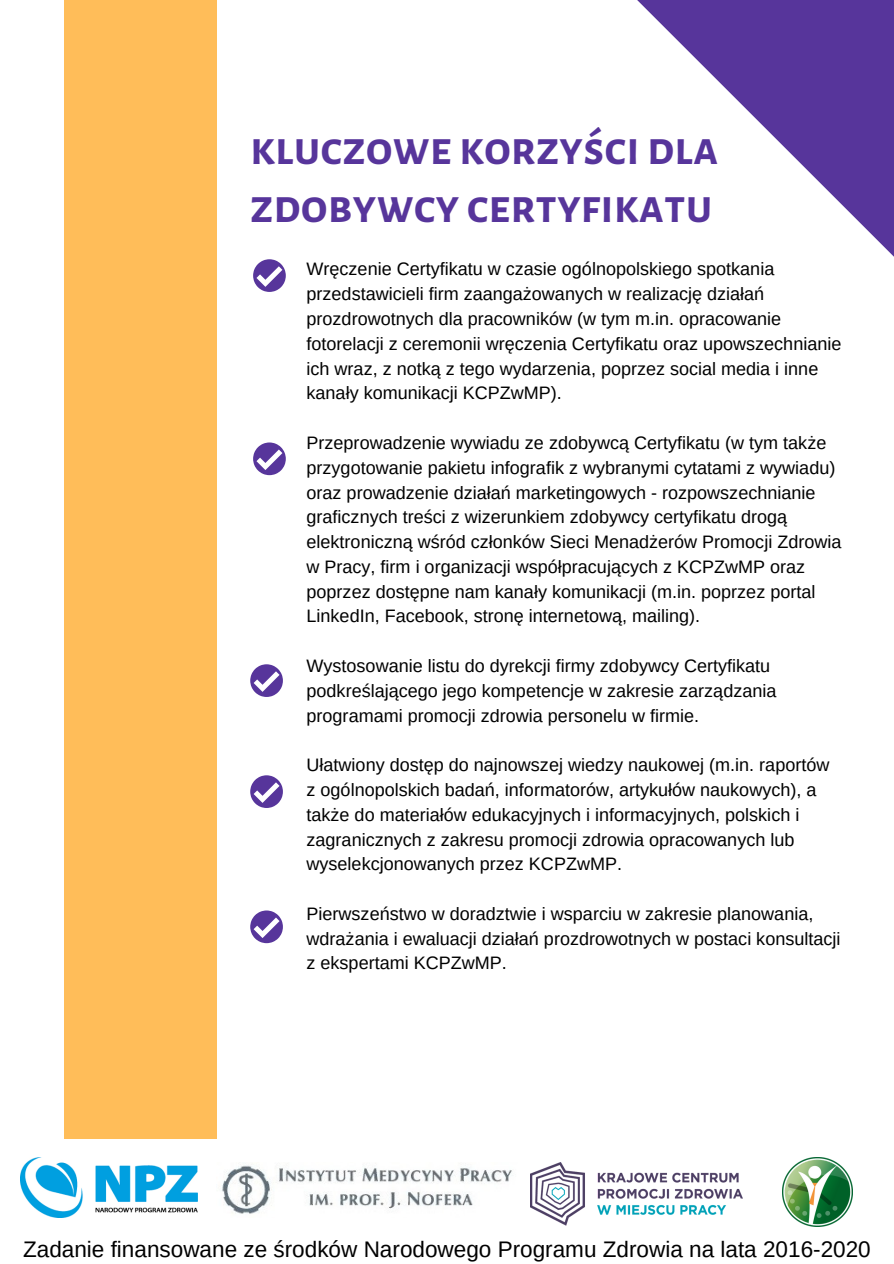
<style>
.page{position:relative;width:894px;height:1264px;background:#fff}
.page>*{position:absolute;margin:0;border:0;box-sizing:border-box;transform-origin:0 0}
.t1{font:700 48px/57.4px "Alegreya Sans SC";color:#57359b}
.t2{font:22.5px "Arimo";color:#000}
.t3{font:18px/24.8px "Arimo";color:#000}
</style>
<div class="page">
<div style="left:64px;top:0;width:152px;height:1138px;background:#ffbd59"></div>
<img style="left:530px;top:1162px;width:212px;height:63px">
<img style="left:782px;top:1157px;width:70px;height:69px">
<img style="left:21px;top:1157px;width:177px;height:60px">
<img style="left:222px;top:1165px;width:290px;height:49px">
<svg style="left:253px;top:259px;width:33px;height:33px"></svg>
<svg style="left:253px;top:442px;width:33px;height:33px"></svg>
<svg style="left:250px;top:664px;width:33px;height:33px"></svg>
<svg style="left:250px;top:775px;width:33px;height:33px"></svg>
<svg style="left:637px;top:0;width:256px;height:256px"></svg>
<svg style="left:250px;top:910px;width:33px;height:33px"></svg>
<h1 class="t1" style="left:250px;top:121px;width:469px">kluczowe korzyści dla zdobywcy certyfikatu</h1>
<p class="t3" style="left:306px;top:257px;width:536px">Wręczenie Certyfikatu w czasie ogólnopolskiego spotkania przedstawicieli firm zaangażowanych w realizację działań prozdrowotnych dla pracowników (w tym m.in. opracowanie fotorelacji z ceremonii wręczenia Certyfikatu oraz upowszechnianie ich wraz, z notką z tego wydarzenia, poprzez social media i inne kanały komunikacji KCPZwMP).</p>
<p class="t3" style="left:306px;top:430px;width:536px">Przeprowadzenie wywiadu ze zdobywcą Certyfikatu (w tym także przygotowanie pakietu infografik z wybranymi cytatami z wywiadu) oraz prowadzenie działań marketingowych - rozpowszechnianie graficznych treści z wizerunkiem zdobywcy certyfikatu drogą elektroniczną wśród członków Sieci Menadżerów Promocji Zdrowia w Pracy, firm i organizacji współpracujących z KCPZwMP oraz poprzez dostępne nam kanały komunikacji (m.in. poprzez portal LinkedIn, Facebook, stronę internetową, mailing).</p>
<p class="t3" style="left:306px;top:653px;width:471px">Wystosowanie listu do dyrekcji firmy zdobywcy Certyfikatu podkreślającego jego kompetencje w zakresie zarządzania programami promocji zdrowia personelu w firmie.</p>
<p class="t3" style="left:306px;top:752px;width:524px">Ułatwiony dostęp do najnowszej wiedzy naukowej (m.in. raportów z ogólnopolskich badań, informatorów, artykułów naukowych), a także do materiałów edukacyjnych i informacyjnych, polskich i zagranicznych z zakresu promocji zdrowia opracowanych lub wyselekcjonowanych przez KCPZwMP.</p>
<p class="t3" style="left:306px;top:901px;width:535px">Pierwszeństwo w doradztwie i wsparciu w zakresie planowania, wdrażania i ewaluacji działań prozdrowotnych w postaci konsultacji z ekspertami KCPZwMP.</p>
<p class="t2" style="left:23px;top:1236px;width:849px">Zadanie finansowane ze środków Narodowego Programu Zdrowia na lata 2016-2020</p>
</div>
